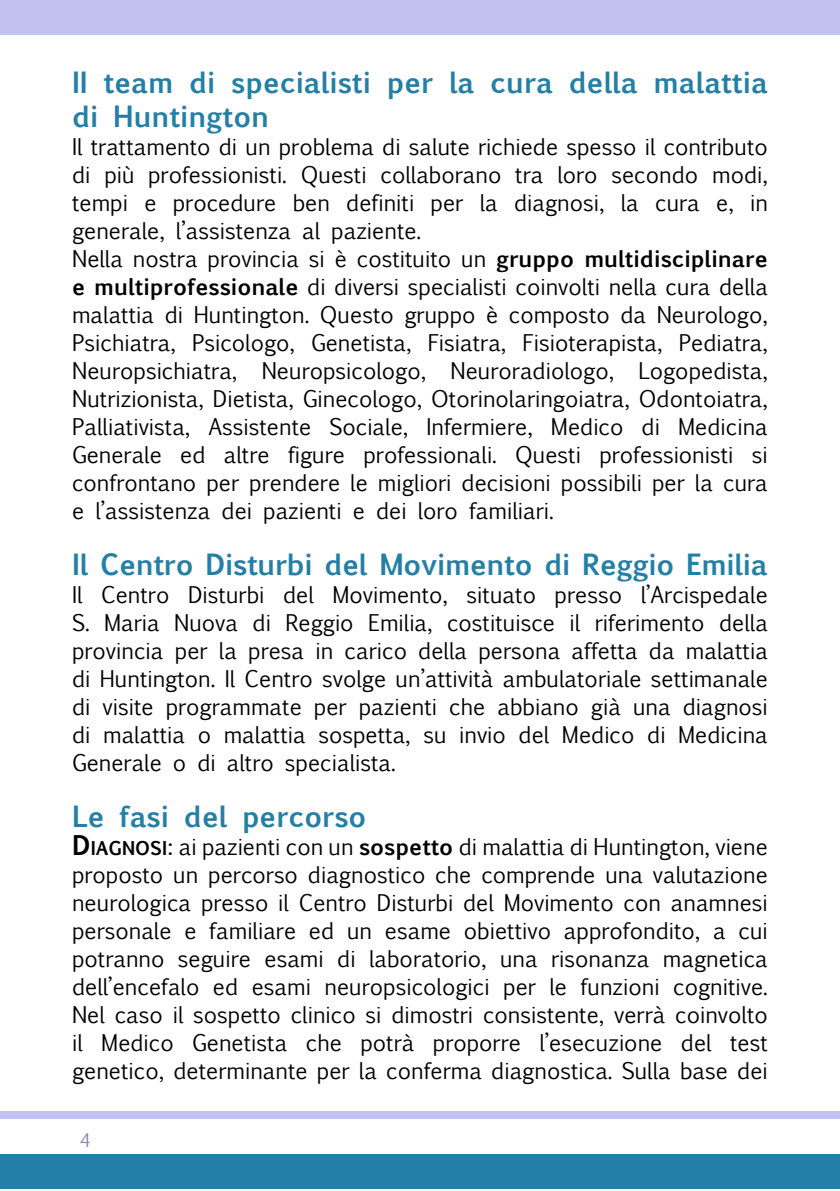
<style>
.page{position:relative;width:840px;height:1191px;background:#fff}
.page>*{position:absolute;margin:0;border:0;box-sizing:border-box;transform-origin:0 0}
.t1{font:700 28px/33.6px "Euphemia UCAS";color:#237fa5}
.t2{font:22px/28px "Euphemia UCAS";color:#000;text-align:justify}
.t3{font:18px "Euphemia UCAS";color:#8a87c0}
.s1{font-weight:700}
.s2{font-weight:700;font-size:26px}
.s3{font-weight:700;font-size:18.2px}
</style>
<div class="page">
<div style="left:0;top:1154px;width:839px;height:34px;background:#237fa5"></div>
<div style="left:0;top:0;width:839px;height:34px;background:#c3c1f0"></div>
<div style="left:0;top:1111px;width:839px;height:7px;background:#c3c1f0"></div>
<p class="t1" style="left:72px;top:66px;width:697px">II team di specialisti per la cura della malattia di Huntington</p>
<p class="t2" style="left:72px;top:132px;width:697px;text-align:left">Il trattamento di un problema di salute richiede spesso il contributo di più professionisti. Questi collaborano tra loro secondo modi, tempi e procedure ben definiti per la diagnosi, la cura e, in generale, l’assistenza al paziente.<br>Nella nostra provincia si è costituito un <span class="s1">gruppo multidisciplinare e multiprofessionale</span> di diversi specialisti coinvolti nella cura della malattia di Huntington. Questo gruppo è composto da Neurologo, Psichiatra, Psicologo, Genetista, Fisiatra, Fisioterapista, Pediatra, Neuropsichiatra, Neuropsicologo, Neuroradiologo, Logopedista, Nutrizionista, Dietista, Ginecologo, Otorinolaringoiatra, Odontoiatra, Palliativista, Assistente Sociale, Infermiere, Medico di Medicina Generale ed altre figure professionali. Questi professionisti si confrontano per prendere le migliori decisioni possibili per la cura e l’assistenza dei pazienti e dei loro familiari.</p>
<p class="t1" style="left:72px;top:548px;width:696px">Il Centro Disturbi del Movimento di Reggio Emilia</p>
<p class="t2" style="left:72px;top:580px;width:697px">Il Centro Disturbi del Movimento, situato presso l’Arcispedale S. Maria Nuova di Reggio Emilia, costituisce il riferimento della provincia per la presa in carico della persona affetta da malattia di Huntington. Il Centro svolge un’attività ambulatoriale settimanale di visite programmate per pazienti che abbiano già una diagnosi di malattia o malattia sospetta, su invio del Medico di Medicina Generale o di altro specialista.</p>
<p class="t1" style="left:72px;top:800px;width:295px">Le fasi del percorso</p>
<p class="t2" style="left:72px;top:832px;width:697px"><span class="s2">D</span><span class="s3">IAGNOSI</span><span class="s1">:</span> ai pazienti con un <span class="s1">sospetto</span> di malattia di Huntington, viene proposto un percorso diagnostico che comprende una valutazione neurologica presso il Centro Disturbi del Movimento con anamnesi personale e familiare ed un esame obiettivo approfondito, a cui potranno seguire esami di laboratorio, una risonanza magnetica dell’encefalo ed esami neuropsicologici per le funzioni cognitive.<br>Nel caso il sospetto clinico si dimostri consistente, verrà coinvolto il Medico Genetista che potrà proporre l’esecuzione del test genetico, determinante per la conferma diagnostica. Sulla base dei</p>
<p class="t3" style="left:80px;top:1127px;width:12px">4</p>
</div>
